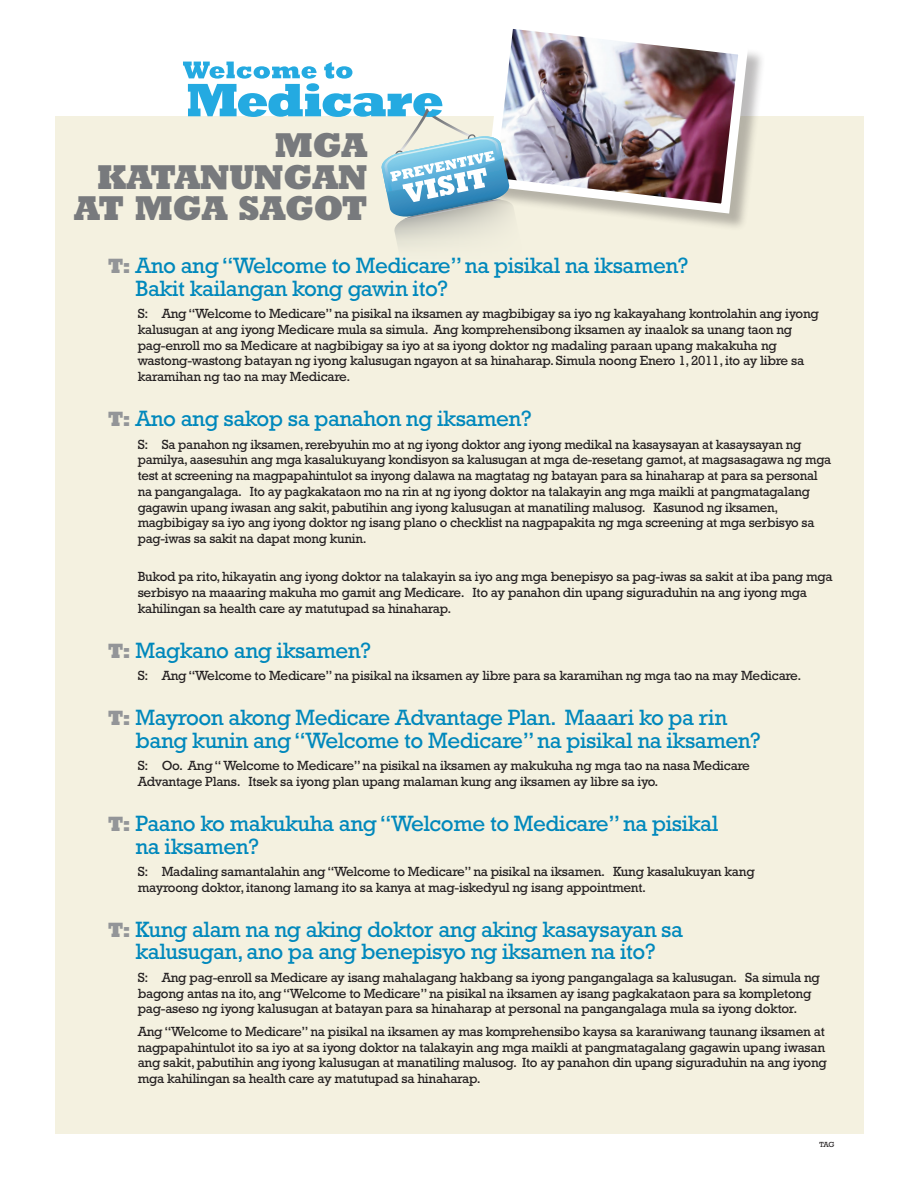
<style>
.page{position:relative;width:918px;height:1188px;background:#fff}
.page>*{position:absolute;margin:0;border:0;box-sizing:border-box;transform-origin:0 0}
.head{font:800 34.95px/31.3px "Rockwell Std";letter-spacing:-.02em;color:#787a7d;text-align:right}
.head-2{font:22.5px/22.5px "Rockwell Std";letter-spacing:-.02em;color:#0088bc}
.body{font:13.5px/15.8px "Rockwell Std";letter-spacing:-.02em;color:#231f20}
.body-2{font:7.5px "Rockwell Std";color:#231f20}
.s1{font-weight:800;font-size:21px;color:#939598}
</style>
<div class="page">
<div style="left:56px;top:116px;width:808px;height:1018px;background:#f4f1e0"></div>
<div style="left:489px;top:22px;width:277px;height:210px;background:#231f20;opacity:.3"></div>
<img style="left:489px;top:22px;width:264px;height:197px">
<svg style="left:394px;top:200px;width:129px;height:47px"></svg>
<svg style="left:183px;top:62px;width:327px;height:158px"></svg>
<p class="head" style="left:74px;top:129px;width:295px">MGA<br>KATANUNGAN<br>AT MGA SAGOT</p>
<p class="head-2" style="left:135px;top:254px;width:555px;text-indent:-28px"><span class="s1">T:</span> Ano ang “Welcome to Medicare” na pisikal na iksamen?<br>Bakit kailangan kong gawin ito?</p>
<p class="body" style="left:138px;top:306px;width:683px">S: Ang “Welcome to Medicare” na pisikal na iksamen ay magbibigay sa iyo ng kakayahang kontrolahin ang iyong kalusugan at ang iyong Medicare mula sa simula. Ang komprehensibong iksamen ay inaalok sa unang taon ng pag-enroll mo sa Medicare at nagbibigay sa iyo at sa iyong doktor ng madaling paraan upang makakuha ng wastong-wastong batayan ng iyong kalusugan ngayon at sa hinaharap. Simula noong Enero 1, 2011, ito ay libre sa karamihan ng tao na may Medicare.</p>
<p class="head-2" style="left:108px;top:407px;width:425px"><span class="s1">T:</span> Ano ang sakop sa panahon ng iksamen?</p>
<p class="body" style="left:138px;top:436px;width:695px">S: Sa panahon ng iksamen, rerebyuhin mo at ng iyong doktor ang iyong medikal na kasaysayan at kasaysayan ng pamilya, aasesuhin ang mga kasalukuyang kondisyon sa kalusugan at mga de-resetang gamot, at magsasagawa ng mga test at screening na magpapahintulot sa inyong dalawa na magtatag ng batayan para sa hinaharap at para sa personal na pangangalaga. Ito ay pagkakataon mo na rin at ng iyong doktor na talakayin ang mga maikli at pangmatagalang gagawin upang iwasan ang sakit, pabutihin ang iyong kalusugan at manatiling malusog. Kasunod ng iksamen, magbibigay sa iyo ang iyong doktor ng isang plano o checklist na nagpapakita ng mga screening at mga serbisyo sa pag-iwas sa sakit na dapat mong kunin.</p>
<p class="body" style="left:138px;top:569px;width:697px">Bukod pa rito, hikayatin ang iyong doktor na talakayin sa iyo ang mga benepisyo sa pag-iwas sa sakit at iba pang mga serbisyo na maaaring makuha mo gamit ang Medicare. Ito ay panahon din upang siguraduhin na ang iyong mga kahilingan sa health care ay matutupad sa hinaharap.</p>
<p class="head-2" style="left:108px;top:639px;width:265px"><span class="s1">T:</span> Magkano ang iksamen?</p>
<p class="body" style="left:138px;top:668px;width:665px">S: Ang “Welcome to Medicare” na pisikal na iksamen ay libre para sa karamihan ng mga tao na may Medicare.</p>
<p class="head-2" style="left:135px;top:706px;width:627px;text-indent:-28px"><span class="s1">T:</span> Mayroon akong Medicare Advantage Plan. Maaari ko pa rin bang kunin ang “Welcome to Medicare” na pisikal na iksamen?</p>
<p class="body" style="left:138px;top:758px;width:614px">S: Oo. Ang “ Welcome to Medicare” na pisikal na iksamen ay makukuha ng mga tao na nasa Medicare<br>Advantage Plans. Itsek sa iyong plan upang malaman kung ang iksamen ay libre sa iyo.</p>
<p class="head-2" style="left:135px;top:812px;width:584px;text-indent:-28px"><span class="s1">T:</span> Paano ko makukuha ang “Welcome to Medicare” na pisikal na iksamen?</p>
<p class="body" style="left:138px;top:864px;width:619px">S: Madaling samantalahin ang “Welcome to Medicare” na pisikal na iksamen. Kung kasalukuyan kang mayroong doktor, itanong lamang ito sa kanya at mag-iskedyul ng isang appointment.</p>
<p class="head-2" style="left:108px;top:918px;width:577px;text-align:center"><span class="s1">T:</span> Kung alam na ng aking doktor ang aking kasaysayan sa kalusugan, ano pa ang benepisyo ng iksamen na ito?</p>
<p class="body" style="left:138px;top:969px;width:684px">S: Ang pag-enroll sa Medicare ay isang mahalagang hakbang sa iyong pangangalaga sa kalusugan. Sa simula ng bagong antas na ito, ang “Welcome to Medicare” na pisikal na iksamen ay isang pagkakataon para sa kompletong pag-aseso ng iyong kalusugan at batayan para sa hinaharap at personal na pangangalaga mula sa iyong doktor.</p>
<p class="body" style="left:138px;top:1023px;width:691px">Ang “Welcome to Medicare” na pisikal na iksamen ay mas komprehensibo kaysa sa karaniwang taunang iksamen at nagpapahintulot ito sa iyo at sa iyong doktor na talakayin ang mga maikli at pangmatagalang gagawin upang iwasan ang sakit, pabutihin ang iyong kalusugan at manatiling malusog. Ito ay panahon din upang siguraduhin na ang iyong mga kahilingan sa health care ay matutupad sa hinaharap.</p>
<p class="body-2" style="left:820px;top:1141px;width:16px">TAG</p>
</div>
